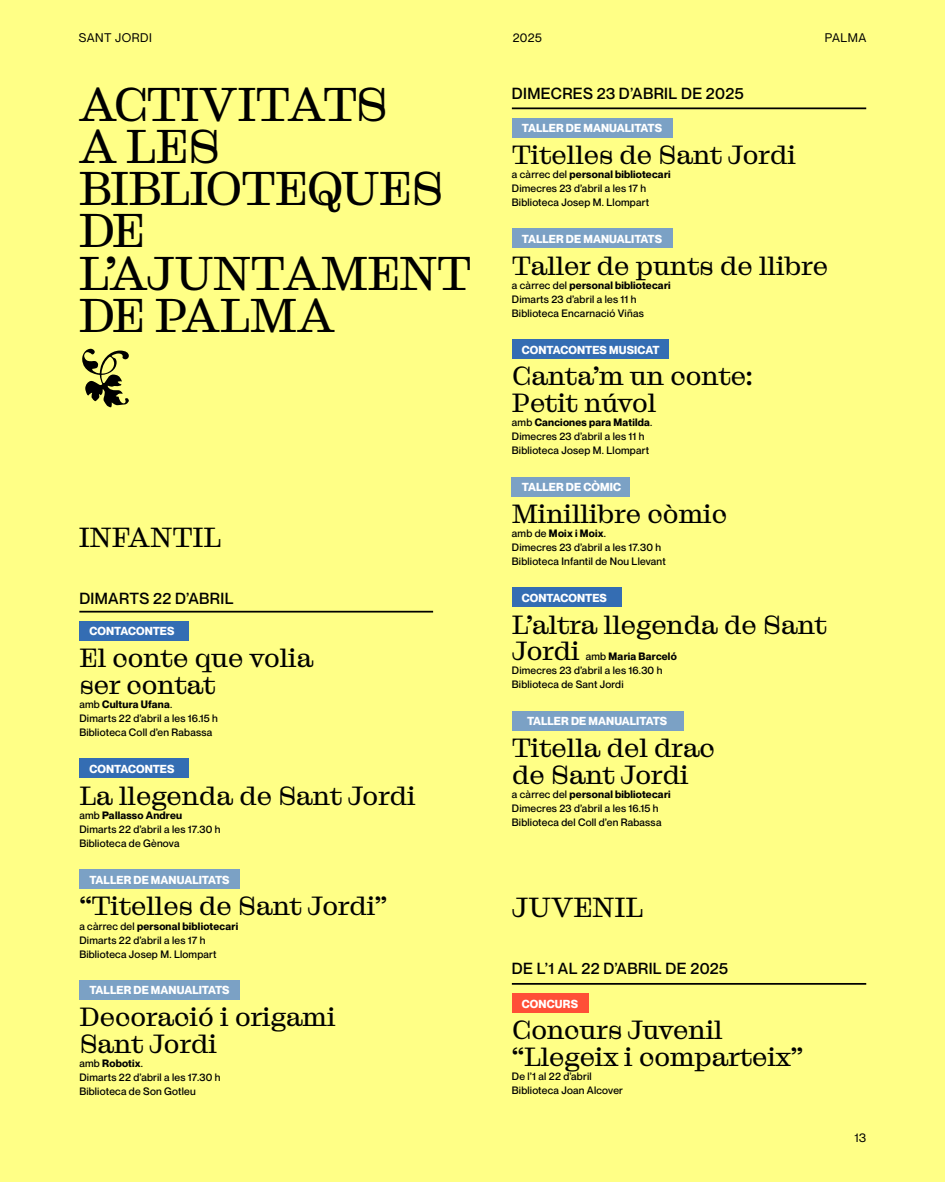
<style>
.page{position:relative;width:945px;height:1182px;background:#fff}
.page>*{position:absolute;margin:0;border:0;box-sizing:border-box;transform-origin:0 0}
.t1{font:69.04px "Garamond Premr Pro Disp";color:#000}
.t2{font:47.25px/42px "Droulers Clarendon WEB";letter-spacing:-.03em;color:#000}
.t3{font:27.56px "Droulers Clarendon WEB";letter-spacing:-.01em;color:#000}
.t4{font:26.25px/26.7px "Droulers Clarendon";letter-spacing:-.025em;color:#000}
.t5{font:500 15.75px "Neue Montreal";letter-spacing:.025em;color:#000}
.t6{font:12.25px "Neue Montreal";letter-spacing:.04em;color:#000}
.t7{font:700 11.38px "Neue Montreal";letter-spacing:.005em;color:#fff}
.t8{font:500 10.5px/14px "Neue Montreal";letter-spacing:.02em;color:#000}
.s1{font-weight:700}
</style>
<div class="page">
<div style="left:0;top:0;width:945px;height:1181px;background:#ffff86"></div>
<hr style="left:512px;top:107px;width:354px;height:2px;background:#000">
<div style="left:512px;top:118px;width:160px;height:19px;background:#7ba1c5"></div>
<div style="left:512px;top:229px;width:160px;height:19px;background:#7ba1c5"></div>
<div style="left:512px;top:339px;width:156px;height:20px;background:#346db3"></div>
<div style="left:512px;top:477px;width:118px;height:19px;background:#7ba1c5"></div>
<div style="left:512px;top:588px;width:110px;height:19px;background:#346db3"></div>
<div style="left:512px;top:711px;width:172px;height:19px;background:#7ba1c5"></div>
<hr style="left:512px;top:982px;width:354px;height:2px;background:#000">
<div style="left:512px;top:993px;width:77px;height:19px;background:#ff4f37"></div>
<hr style="left:79px;top:610px;width:354px;height:2px;background:#000">
<div style="left:79px;top:621px;width:110px;height:19px;background:#346db3"></div>
<div style="left:79px;top:758px;width:110px;height:20px;background:#346db3"></div>
<div style="left:79px;top:869px;width:161px;height:19px;background:#7ba1c5"></div>
<div style="left:79px;top:980px;width:161px;height:19px;background:#7ba1c5"></div>
<p class="t6" style="left:79px;top:31px;width:75px">SANT JORDI</p>
<p class="t6" style="left:513px;top:31px;width:31px">2025</p>
<p class="t6" style="left:825px;top:31px;width:43px">PALMA</p>
<h2 class="t2" style="left:79px;top:84px;width:394px">ACTIVITATS<br>A LES<br>BIBLIOTEQUES<br>DE<br>L’AJUNTAMENT<br>DE PALMA</h2>
<h1 class="t1" style="left:62px;top:410px;width:66px;rotate:-90deg">•</h1>
<h3 class="t3" style="left:79px;top:521px;width:144px">INFANTIL</h3>
<h3 class="t5" style="left:79px;top:588px;width:156px">DIMARTS 22 D’ABRIL</h3>
<p class="t7" style="left:89px;top:624px;width:87px">CONTACONTES</p>
<h3 class="t4" style="left:79px;top:644px;width:236px">El conte que volia ser contat</h3>
<p class="t8" style="left:79px;top:697px;width:140px">amb <span class="s1">Cultura Ufana</span>.<br>Dimarts 22 d’abril a les 16.15 h<br>Biblioteca Coll d’en Rabassa</p>
<p class="t7" style="left:89px;top:761px;width:87px">CONTACONTES</p>
<h3 class="t4" style="left:79px;top:782px;width:338px">La llegenda de Sant Jordi</h3>
<p class="t8" style="left:79px;top:808px;width:143px">amb <span class="s1">Pallasso Andreu<br></span>Dimarts 22 d’abril a les 17.30 h<br>Biblioteca de Gènova</p>
<p class="t7" style="left:89px;top:872px;width:142px">TALLER DE MANUALITATS</p>
<h3 class="t4" style="left:79px;top:893px;width:310px">“Titelles de Sant Jordi”</h3>
<p class="t8" style="left:79px;top:918px;width:160px">a càrrec del <span class="s1">personal bibliotecari<br></span>Dimarts 22 d’abril a les 17 h<br>Biblioteca Josep M. Llompart</p>
<p class="t7" style="left:89px;top:983px;width:142px">TALLER DE MANUALITATS</p>
<h3 class="t4" style="left:79px;top:1003px;width:258px">Decoració i origami<br>Sant Jordi</h3>
<p class="t8" style="left:79px;top:1056px;width:143px">amb <span class="s1">Robotix</span>.<br>Dimarts 22 d’abril a les 17.30 h<br>Biblioteca de Son Gotleu</p>
<h3 class="t5" style="left:512px;top:83px;width:233px">DIMECRES 23 D’ABRIL DE 2025</h3>
<p class="t7" style="left:522px;top:121px;width:142px">TALLER DE MANUALITATS</p>
<h3 class="t4" style="left:512px;top:141px;width:286px">Titelles de Sant Jordi</h3>
<p class="t8" style="left:512px;top:167px;width:160px">a càrrec del <span class="s1">personal bibliotecari<br></span>Dimecres 23 d’abril a les 17 h<br>Biblioteca Josep M. Llompart</p>
<p class="t7" style="left:522px;top:232px;width:142px">TALLER DE MANUALITATS</p>
<h3 class="t4" style="left:512px;top:252px;width:318px">Taller de punts de llibre</h3>
<p class="t8" style="left:512px;top:278px;width:160px">a càrrec del <span class="s1">personal bibliotecari<br></span>Dimarts 23 d’abril a les 11 h<br>Biblioteca Encarnació Viñas</p>
<p class="t7" style="left:522px;top:342px;width:139px">CONTACONTES MUSICAT</p>
<h3 class="t4" style="left:512px;top:363px;width:242px">Canta’m un conte:<br>Petit núvol</h3>
<p class="t8" style="left:512px;top:415px;width:142px">amb <span class="s1">Canciones para Matilda</span>.<br>Dimecres 23 d’abril a les 11 h<br>Biblioteca Josep M. Llompart</p>
<p class="t7" style="left:522px;top:480px;width:101px">TALLER DE CÒMIC</p>
<h3 class="t4" style="left:512px;top:500px;width:217px">Minillibre còmic</h3>
<p class="t8" style="left:512px;top:526px;width:155px">amb de <span class="s1">Moix i Moix</span>.<br>Dimecres 23 d’abril a les 17.30 h<br>Biblioteca Infantil de Nou Llevant</p>
<p class="t7" style="left:522px;top:590px;width:87px">CONTACONTES</p>
<h3 class="t4" style="left:512px;top:611px;width:317px">L’altra llegenda de Sant<br>Jordi</h3>
<p class="t8" style="left:512px;top:649px;width:166px;text-indent:74px">amb <span class="s1">Maria Barceló<br></span>Dimecres 23 d’abril a les 16.30 h<br>Biblioteca de Sant Jordi</p>
<p class="t7" style="left:527px;top:714px;width:142px">TALLER DE MANUALITATS</p>
<h3 class="t4" style="left:512px;top:734px;width:205px">Titella del drac de Sant Jordi</h3>
<p class="t8" style="left:512px;top:787px;width:160px">a càrrec del <span class="s1">personal bibliotecari<br></span>Dimecres 23 d’abril a les 16.15 h<br>Biblioteca del Coll d’en Rabassa</p>
<h3 class="t3" style="left:512px;top:891px;width:133px">JUVENIL</h3>
<h3 class="t5" style="left:512px;top:958px;width:218px">DE L’1 AL 22 D’ABRIL DE 2025</h3>
<p class="t7" style="left:522px;top:996px;width:58px">CONCURS</p>
<h3 class="t4" style="left:512px;top:1016px;width:293px">Concurs Juvenil “Llegeix i comparteix”</h3>
<p class="t8" style="left:512px;top:1069px;width:113px">De l’1 al 22 d’abril<br>Biblioteca Joan Alcover</p>
<p class="t6" style="left:854px;top:1129px;width:13px">13</p>
</div>
